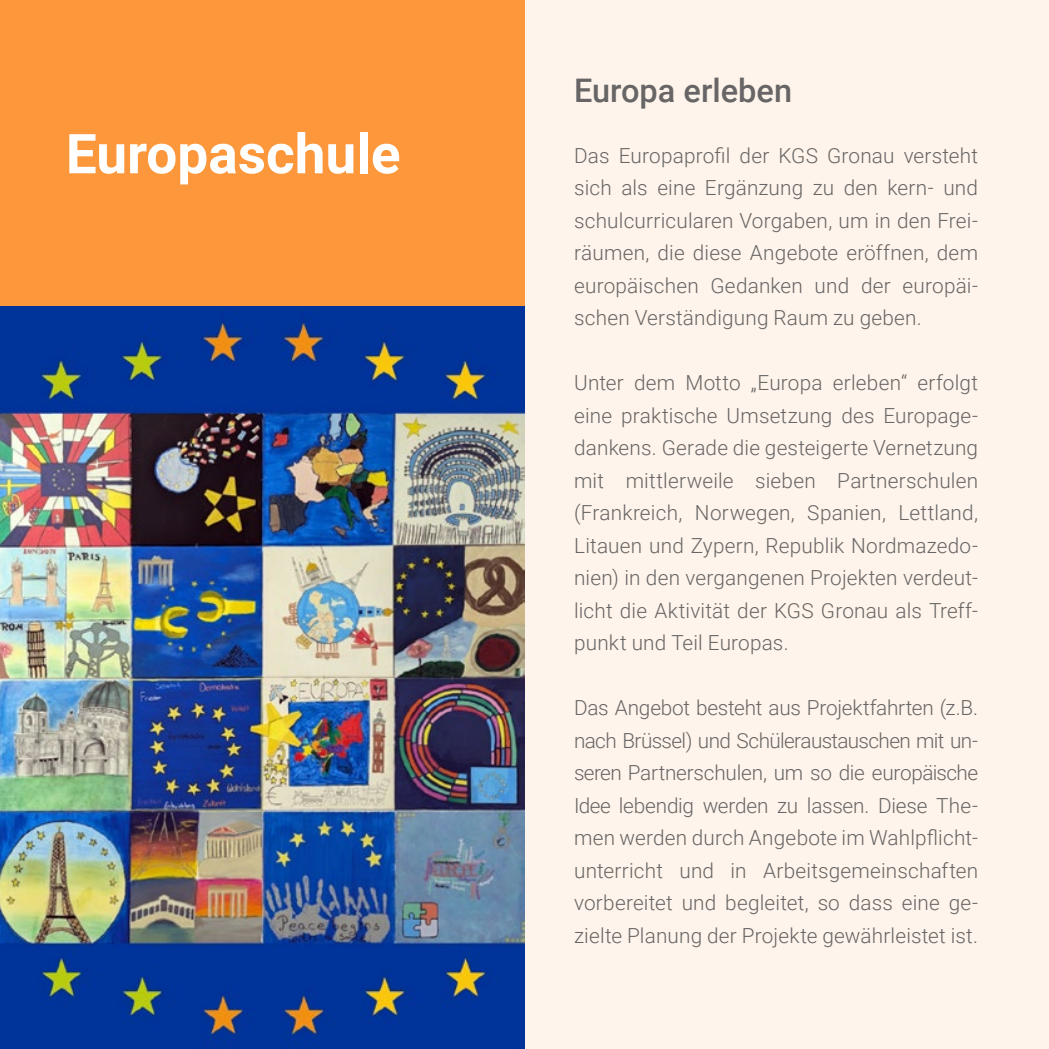
<style>
.page{position:relative;width:1049px;height:1049px;background:#fef4eb}
.page>*{position:absolute;margin:0;border:0;box-sizing:border-box;transform-origin:0 0}
.t1{font:700 55px "Roboto";color:#fff}
.t2{font:500 32.5px "Roboto";color:#676565}
.t3{font:300 20.75px/32.5px "Roboto";letter-spacing:.01em;color:#676565;text-align:justify}
</style>
<div class="page">
<div style="left:0;top:0;width:524px;height:306px;background:#fd973c"></div>
<img style="left:0;top:307px;width:524px;height:742px">
<h1 class="t1" style="left:66px;top:115px;width:336px">Europaschule</h1>
<h2 class="t2" style="left:574px;top:68px;width:219px">Europa erleben</h2>
<p class="t3" style="left:574px;top:138px;width:405px">Das Europaprofil der KGS Gronau versteht sich als eine Ergänzung zu den kern- und schulcurricularen Vorgaben, um in den Frei&shy;räumen, die diese Angebote eröffnen, dem europäischen Gedanken und der europäi&shy;schen Verständigung Raum zu geben.</p>
<p class="t3" style="left:574px;top:366px;width:405px">Unter dem Motto „Europa erleben“ erfolgt eine praktische Umsetzung des Europage&shy;dankens. Gerade die gesteigerte Vernetzung mit mittlerweile sieben Partnerschulen (Frankreich, Norwegen, Spanien, Lettland, Litauen und Zypern, Republik Nordmazedo&shy;nien) in den vergangenen Projekten verdeut&shy;licht die Aktivität der KGS Gronau als Treff&shy;punkt und Teil Europas.</p>
<p class="t3" style="left:574px;top:691px;width:405px">Das Angebot besteht aus Projektfahrten (z.B. nach Brüssel) und Schüleraustauschen mit un&shy;seren Partnerschulen, um so die europäische Idee lebendig werden zu lassen. Diese The&shy;men werden durch Angebote im Wahlpflicht&shy;unterricht und in Arbeitsgemeinschaften vorbereitet und begleitet, so dass eine ge&shy;zielte Planung der Projekte gewährleistet ist.</p>
</div>
